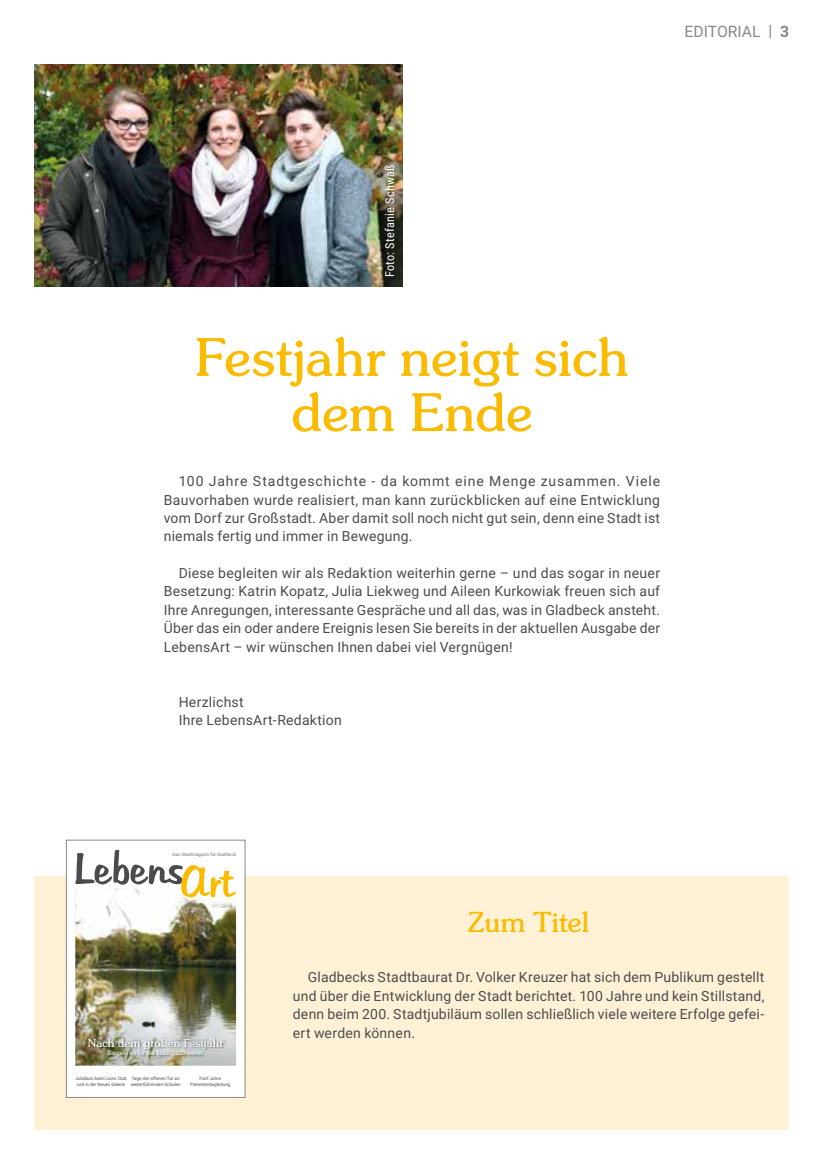
<style>
.page{position:relative;width:819px;height:1166px;background:#fff}
.page>*{position:absolute;margin:0;border:0;box-sizing:border-box;transform-origin:0 0}
.t1{font:52.5px/55.1px "Sunset";color:#fabb00;text-align:center}
.t2{font:28px "Sunset";letter-spacing:-.005em;color:#fabb00}
.t3{font:15.75px "Roboto";color:#87888a}
.t4{font:14px/18.4px "Roboto";letter-spacing:.015em;color:#4b4b4d;text-align:justify}
.t5{font:12.25px "Roboto Condensed";letter-spacing:.02em;color:#fff}
.t6{font:11.38px "Sunset";color:#fff}
.t7{font:6.12px "Roboto";color:#fff}
.t8{font:4.55px/6.1px "Roboto";color:#4b4b4d;text-align:center}
.t9{font:4.55px "Roboto";color:#707172}
.t10{font:700 4.55px "Roboto";color:#fff}
.s1{font-weight:700}
</style>
<div class="page">
<div style="left:35px;top:877px;width:754px;height:253px;background:#fff1d6"></div>
<div style="left:66px;top:840px;width:179px;height:257px;background:#fff"></div>
<img style="left:75px;top:850px;width:162px;height:215px">
<div style="left:66px;top:840px;width:179px;height:258px;border:1px solid #87888a"></div>
<img style="left:35px;top:64px;width:367px;height:223px">
<p class="t3" style="left:684px;top:20px;width:106px">EDITORIAL | <span class="s1">3</span></p>
<p class="t5" style="left:381px;top:277px;width:114px;rotate:-90deg">Foto: Stefanie Schwaß</p>
<h1 class="t1" style="left:195px;top:331px;width:435px">Festjahr neigt sich dem Ende</h1>
<p class="t4" style="left:164px;top:471px;width:498px;text-indent:15px">100 Jahre Stadtgeschichte - da kommt eine Menge zusammen. Viele Bauvorhaben wurde realisiert, man kann zurückblicken auf eine Entwicklung vom Dorf zur Großstadt. Aber damit soll noch nicht gut sein, denn eine Stadt ist niemals fertig und immer in Bewegung.</p>
<p class="t4" style="left:164px;top:563px;width:498px;text-indent:15px">Diese begleiten wir als Redaktion weiterhin gerne – und das sogar in neuer Besetzung: Katrin Kopatz, Julia Liekweg und Aileen Kurkowiak freuen sich auf Ihre Anregungen, interessante Gespräche und all das, was in Gladbeck ansteht.<br>Über das ein oder andere Ereignis lesen Sie bereits in der aktuellen Ausgabe der LebensArt – wir wünschen Ihnen dabei viel Vergnügen!</p>
<p class="t4" style="left:179px;top:692px;width:165px">Herzlichst<br>Ihre LebensArt-Redaktion</p>
<p class="t9" style="left:172px;top:851px;width:65px">Das Stadtmagazin für Gladbeck</p>
<p class="t10" style="left:212px;top:901px;width:21px">11 | 2019</p>
<h2 class="t2" style="left:468px;top:905px;width:123px">Zum Titel</h2>
<p class="t6" style="left:88px;top:1036px;width:137px">Nach dem großen Festjahr</p>
<p class="t7" style="left:108px;top:1048px;width:97px">So geht es für die Stadt 2020 weiter</p>
<p class="t8" style="left:131px;top:1075px;width:51px;text-align:left">Tage der offenen Tür an weiterführenden Schulen</p>
<p class="t8" style="left:75px;top:1075px;width:53px">Jubiläum beim Lions Club und in der Neuen Galerie</p>
<p class="t8" style="left:190px;top:1075px;width:42px">Fünf Jahre<br>Patientenbegleitung</p>
<p class="t4" style="left:293px;top:968px;width:473px;text-indent:15px">Gladbecks Stadtbaurat Dr. Volker Kreuzer hat sich dem Publikum gestellt und über die Entwicklung der Stadt berichtet. 100 Jahre und kein Stillstand, denn beim 200. Stadtjubiläum sollen schließlich viele weitere Erfolge gefei&shy;ert werden können.</p>
</div>
